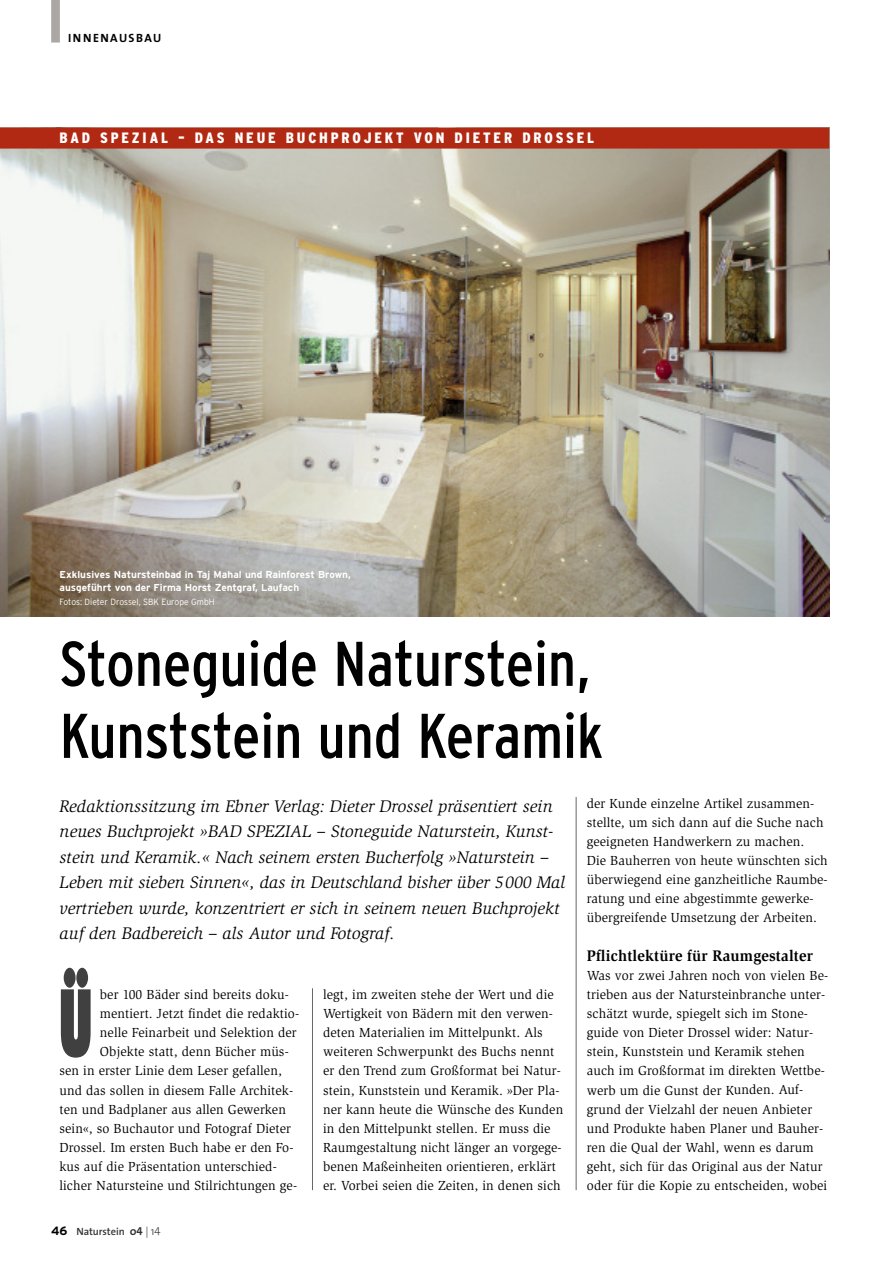
<style>
.page{position:relative;width:893px;height:1263px;background:#fff}
.page>*{position:absolute;margin:0;border:0;box-sizing:border-box;transform-origin:0 0}
.t1{font:900 condensed 96px "Interstate";color:#404040;scale:.58 1}
.t2{font:condensed 63px/72px "Interstate";color:#000}
.t3{font:italic 17.25px/25.5px "Slimbach Std";letter-spacing:.005em;color:#000}
.t4{font:700 15.75px "Slimbach Std";letter-spacing:.01em;color:#000;scale:.95 1}
.t5{font:900 condensed 15px "Interstate";letter-spacing:.19em;color:#fff}
.t6{font:13.5px/19px "Slimbach Std";letter-spacing:.01em;color:#000}
.t7{font:700 12px "The Sans";letter-spacing:.12em;color:#000}
.t8{font:600 10.5px "The Sans";letter-spacing:-.005em;color:#333}
.t9{font:700 10.05px/13.5px "Interstate";color:#fff}
.t10{font:300 9px "Interstate";color:#fff;scale:.95 1}
.s1{font-family:"Interstate";font-weight:700;font-size:12px;color:#000}
.s2{font-weight:700;font-size:11.25px}
.s3{font-weight:300;font-size:11.25px}
</style>
<div class="page">
<img style="left:0;top:149px;width:829px;height:467px">
<hr style="left:312px;top:988px;width:1px;height:202px;background:#666">
<hr style="left:576px;top:797px;width:1px;height:393px;background:#666">
<div style="left:51px;top:0;width:9px;height:43px;background:#aba7a4"></div>
<div style="left:0;top:128px;width:829px;height:21px;background:#b22913"></div>
<p class="t7" style="left:68px;top:33px;width:95px">INNENAUSBAU</p>
<p class="t5" style="left:60px;top:129px;width:536px">BAD SPEZIAL – DAS NEUE BUCHPROJEKT VON DIETER DROSSEL</p>
<p class="t9" style="left:60px;top:567px;width:293px">Exklusives Natursteinbad in Taj Mahal und Rainforest Brown, ausgeführt von der Firma Horst Zentgraf, Laufach</p>
<p class="t10" style="left:60px;top:597px;width:165px">Fotos: Dieter Drossel, SBK Europe GmbH</p>
<h2 class="t2" style="left:60px;top:627px;width:546px">Stoneguide Naturstein,<br>Kunststein und Keramik</h2>
<p class="t3" style="left:60px;top:795px;width:507px">Redaktionssitzung im Ebner Verlag: Dieter Drossel präsentiert sein neues Buchprojekt »BAD SPEZIAL – Stoneguide Naturstein, Kunst&shy;stein und Keramik.« Nach seinem ersten Bucherfolg »Naturstein – Leben mit sieben Sinnen«, das in Deutschland bisher über 5000 Mal vertrieben wurde, konzentriert er sich in seinem neuen Buchprojekt auf den Badbereich – als Autor und Fotograf.</p>
<h1 class="t1" style="left:60px;top:967px;width:57px">Ü</h1>
<p class="t6" style="left:100px;top:986px;width:191px">ber 100 Bäder sind bereits doku-</p>
<p class="t6" style="left:100px;top:1005px;width:201px">mentiert. Jetzt findet die redaktio-</p>
<p class="t6" style="left:100px;top:1024px;width:198px">nelle Feinarbeit und Selektion der</p>
<p class="t6" style="left:100px;top:1043px;width:190px">Objekte statt, denn Bücher müs-</p>
<p class="t6" style="left:59px;top:1062px;width:224px">sen in erster Linie dem Leser gefallen,</p>
<p class="t6" style="left:59px;top:1081px;width:235px">und das sollen in diesem Falle Architek-</p>
<p class="t6" style="left:59px;top:1100px;width:228px">ten und Badplaner aus allen Gewerken</p>
<p class="t6" style="left:59px;top:1120px;width:233px">sein«, so Buchautor und Fotograf Dieter</p>
<p class="t6" style="left:59px;top:1139px;width:236px">Drossel. Im ersten Buch habe er den Fo-</p>
<p class="t6" style="left:59px;top:1158px;width:219px">kus auf die Präsentation unterschied-</p>
<p class="t6" style="left:59px;top:1177px;width:239px">licher Natursteine und Stilrichtungen ge-</p>
<p class="t8" style="left:51px;top:1227px;width:111px"><span class="s1">46</span> Naturstein <span class="s2">0</span><sup>4</sup> <span class="s3">| 1</span><sup>4</sup></p>
<p class="t6" style="left:323px;top:986px;width:242px">legt, im zweiten stehe der Wert und die Wertigkeit von Bädern mit den verwen&shy;deten Materialien im Mittelpunkt. Als weiteren Schwerpunkt des Buchs nennt er den Trend zum Großformat bei Natur&shy;stein, Kunststein und Keramik. »Der Pla&shy;ner kann heute die Wünsche des Kunden in den Mittelpunkt stellen. Er muss die Raumgestaltung nicht länger an vorgege&shy;benen Maßeinheiten orientieren, erklärt er. Vorbei seien die Zeiten, in denen sich</p>
<p class="t6" style="left:587px;top:794px;width:243px">der Kunde einzelne Artikel zusammen&shy;stellte, um sich dann auf die Suche nach geeigneten Handwerkern zu machen.<br>Die Bauherren von heute wünschten sich überwiegend eine ganzheitliche Raumbe&shy;ratung und eine abgestimmte gewerke&shy;übergreifende Umsetzung der Arbeiten.</p>
<p class="t4" style="left:587px;top:949px;width:240px">Pflichtlektüre für Raumgestalter</p>
<p class="t6" style="left:587px;top:967px;width:243px">Was vor zwei Jahren noch von vielen Be&shy;trieben aus der Natursteinbranche unter&shy;schätzt wurde, spiegelt sich im Stone&shy;guide von Dieter Drossel wider: Natur&shy;stein, Kunststein und Keramik stehen auch im Großformat im direkten Wettbe&shy;werb um die Gunst der Kunden. Auf&shy;grund der Vielzahl der neuen Anbieter und Produkte haben Planer und Bauher&shy;ren die Qual der Wahl, wenn es darum geht, sich für das Original aus der Natur oder für die Kopie zu entscheiden, wobei</p>
</div>
